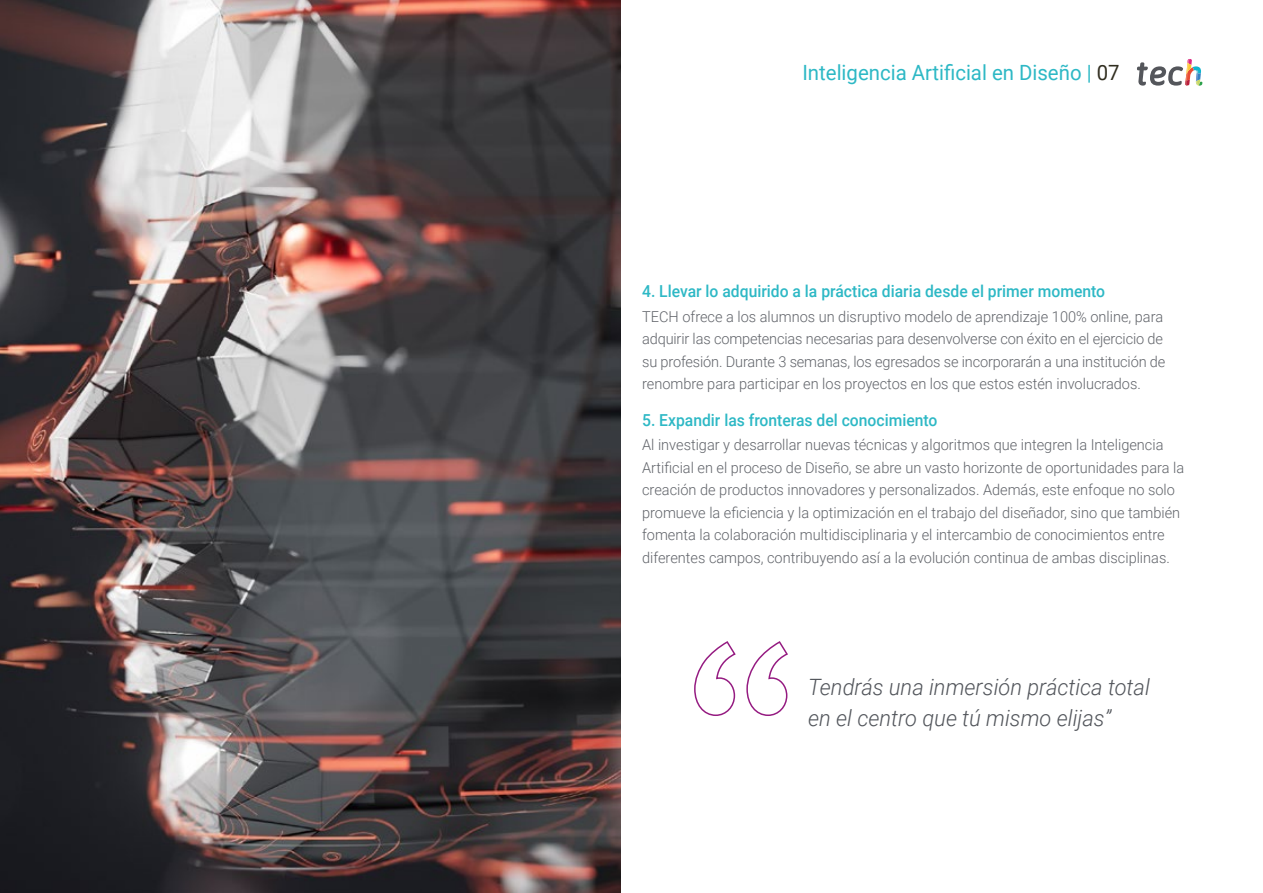
<style>
.page{position:relative;width:1263px;height:893px;background:#fff}
.page>*{position:absolute;margin:0;border:0;box-sizing:border-box;transform-origin:0 0}
.t1{font:italic 300 22.5px/31.5px "Roboto";color:#52555b}
.t2{font:21px "Roboto";color:#2db8c5}
.t3{font:500 16.5px "Roboto";color:#2db8c5;scale:.95 1}
.t4{font:300 15px/22.5px "Roboto";color:#61646a}
.s1{color:#312e20}
</style>
<div class="page">
<svg style="left:694px;top:641px;width:94px;height:75px"></svg>
<img style="left:0;top:0;width:621px;height:893px">
<svg style="left:1137px;top:59px;width:65px;height:27px"></svg>
<h2 class="t2" style="left:802px;top:57px;width:319px">Inteligencia Artificial en Diseño | <span class="s1">07</span></h2>
<p class="t3" style="left:642px;top:280px;width:489px">4. Llevar lo adquirido a la práctica diaria desde el primer momento</p>
<p class="t4" style="left:642px;top:305px;width:525px">TECH ofrece a los alumnos un disruptivo modelo de aprendizaje 100% online, para adquirir las competencias necesarias para desenvolverse con éxito en el ejercicio de su profesión. Durante 3 semanas, los egresados se incorporarán a una institución de renombre para participar en los proyectos en los que estos estén involucrados.</p>
<p class="t3" style="left:642px;top:408px;width:312px">5. Expandir las fronteras del conocimiento</p>
<p class="t4" style="left:642px;top:433px;width:543px">Al investigar y desarrollar nuevas técnicas y algoritmos que integren la Inteligencia Artificial en el proceso de Diseño, se abre un vasto horizonte de oportunidades para la creación de productos innovadores y personalizados. Además, este enfoque no solo promueve la eficiencia y la optimización en el trabajo del diseñador, sino que también fomenta la colaboración multidisciplinaria y el intercambio de conocimientos entre diferentes campos, contribuyendo así a la evolución continua de ambas disciplinas.</p>
<h1 class="t1" style="left:808px;top:670px;width:343px">Tendrás una inmersión práctica total en el centro que tú mismo elijas”</h1>
</div>
